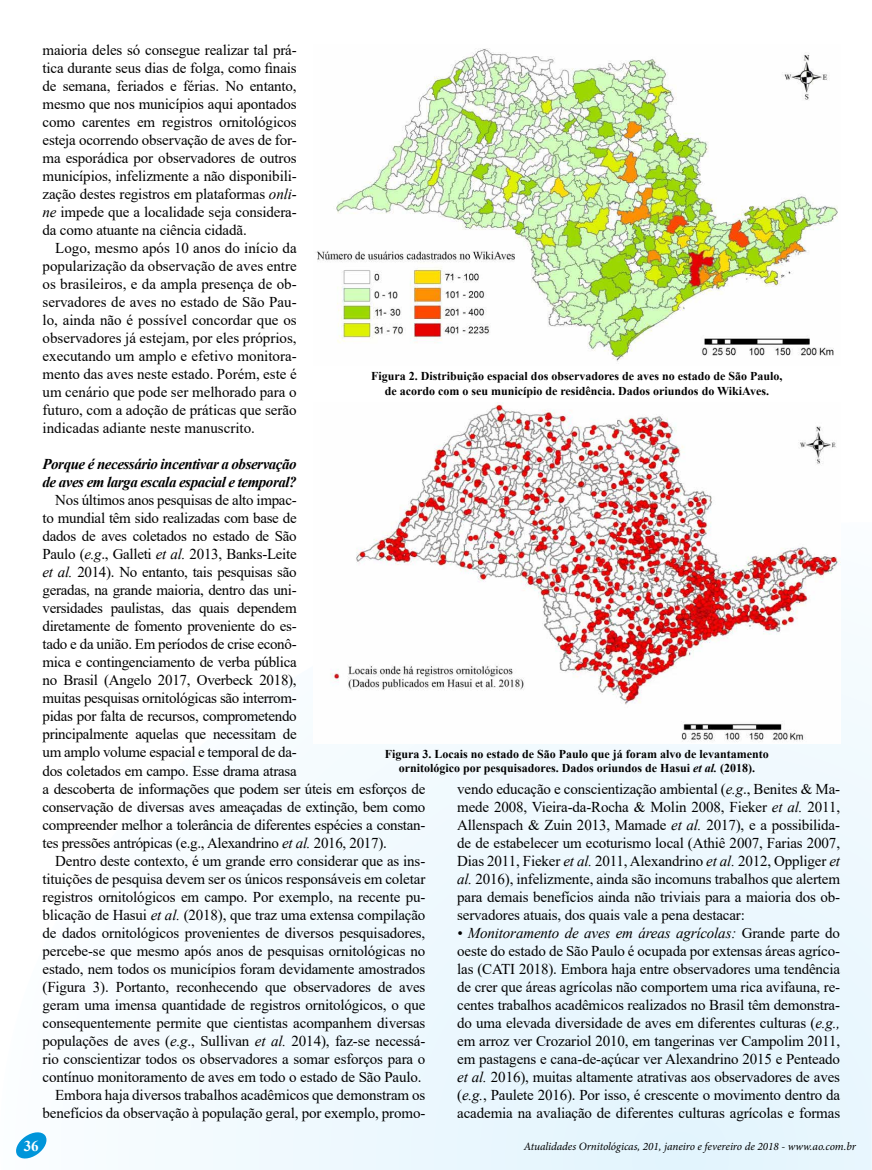
<style>
.page{position:relative;width:872px;height:1170px;background:#fff}
.page>*{position:absolute;margin:0;border:0;box-sizing:border-box;transform-origin:0 0}
.t1{font:15px/18px "Times New Roman";letter-spacing:-.01em;color:#000;text-align:justify}
.t2{font:italic 700 15px/18px "Times New Roman";letter-spacing:-.03em;color:#000}
.t3{font:700 15px "Times New Roman";color:#fff}
.t4{font:700 12px/14.4px "Times New Roman";color:#000;text-align:center}
.t5{font:italic 11.25px "Minion Pro";letter-spacing:-.005em;color:#000}
.s1{font-style:italic}
</style>
<div class="page">
<svg style="left:155px;top:562px;width:716px;height:607px"></svg>
<svg style="left:871px;top:731px;width:1px;height:438px"></svg>
<svg style="left:16px;top:1132px;width:31px;height:27px"></svg>
<img style="left:316px;top:48px;width:522px;height:314px">
<img style="left:314px;top:403px;width:526px;height:340px">
<p class="t1" style="left:43px;top:41px;width:256px">maioria deles só consegue realizar tal prá&shy;tica durante seus dias de folga, como finais de semana, feriados e férias. No entanto, mesmo que nos municípios aqui apontados como carentes em registros ornitológicos esteja ocorrendo observação de aves de for&shy;ma esporádica por observadores de outros municípios, infelizmente a não disponibili&shy;zação destes registros em plataformas <span class="s1">onli&shy;ne</span> impede que a localidade seja considera&shy;da como atuante na ciência cidadã.</p>
<p class="t1" style="left:43px;top:239px;width:256px;text-indent:13px">Logo, mesmo após 10 anos do início da popularização da observação de aves entre os brasileiros, e da ampla presença de ob&shy;servadores de aves no estado de São Pau&shy;lo, ainda não é possível concordar que os observadores já estejam, por eles próprios, executando um amplo e efetivo monitora&shy;mento das aves neste estado. Porém, este é um cenário que pode ser melhorado para o futuro, com a adoção de práticas que serão indicadas adiante neste manuscrito.</p>
<p class="t2" style="left:43px;top:455px;width:256px">Porque é necessário incentivar a observação de aves em larga escala espacial e temporal?</p>
<p class="t1" style="left:43px;top:491px;width:384px;text-align:left;text-indent:13px">Nos últimos anos pesquisas de alto impac-<br>to mundial têm sido realizadas com base de<br>dados de aves coletados no estado de São<br>Paulo (<span class="s1">e.g</span>., Galleti <span class="s1">et al.</span> 2013, Banks-Leite<br><span class="s1">et al.</span> 2014). No entanto, tais pesquisas são<br>geradas, na grande maioria, dentro das uni-<br>versidades paulistas, das quais dependem<br>diretamente de fomento proveniente do es-<br>tado e da união. Em períodos de crise econô-<br>mica e contingenciamento de verba pública<br>no Brasil (Angelo 2017, Overbeck 2018),<br>muitas pesquisas ornitológicas são interrom-<br>pidas por falta de recursos, comprometendo<br>principalmente aquelas que necessitam de<br>um amplo volume espacial e temporal de da-<br>dos coletados em campo. Esse drama atrasa<br>a descoberta de informações que podem ser úteis em esforços de conservação de diversas aves ameaçadas de extinção, bem como compreender melhor a tolerância de diferentes espécies a constan&shy;tes pressões antrópicas (e.g., Alexandrino <span class="s1">et al.</span> 2016, 2017).</p>
<p class="t1" style="left:43px;top:851px;width:384px;text-align:right">Dentro deste contexto, é um grande erro considerar que as ins&shy;tituições de pesquisa devem ser os únicos responsáveis em coletar registros ornitológicos em campo. Por exemplo, na recente pu&shy;blicação de Hasui <span class="s1">et al.</span> (2018), que traz uma extensa compilação de dados ornitológicos provenientes de diversos pesquisadores, percebe-se que mesmo após anos de pesquisas ornitológicas no estado, nem todos os municípios foram devidamente amostrados (Figura 3). Portanto, reconhecendo que observadores de aves geram uma imensa quantidade de registros ornitológicos, o que consequentemente permite que cientistas acompanhem diversas populações de aves (<span class="s1">e.g</span>., Sullivan <span class="s1">et al.</span> 2014), faz-se necessá&shy;rio conscientizar todos os observadores a somar esforços para o contínuo monitoramento de aves em todo o estado de São Paulo.<br>Embora haja diversos trabalhos acadêmicos que demonstram os benefícios da observação à população geral, por exemplo, promo-</p>
<p class="t4" style="left:371px;top:369px;width:413px">Figura 2. Distribuição espacial dos observadores de aves no estado de São Paulo, de acordo com o seu município de residência. Dados oriundos do WikiAves.</p>
<p class="t4" style="left:385px;top:746px;width:385px">Figura 3. Locais no estado de São Paulo que já foram alvo de levantamento ornitológico por pesquisadores. Dados oriundos de Hasui <span class="s1">et al.</span> (2018).</p>
<p class="t1" style="left:457px;top:779px;width:384px">vendo educação e conscientização ambiental (<span class="s1">e.g</span>., Benites &amp; Ma&shy;mede 2008, Vieira-da-Rocha &amp; Molin 2008, Fieker <span class="s1">et al.</span> 2011, Allenspach &amp; Zuin 2013, Mamade <span class="s1">et al.</span> 2017), e a possibilida&shy;de de estabelecer um ecoturismo local (Athiê 2007, Farias 2007, Dias 2011, Fieker <span class="s1">et al.</span> 2011, Alexandrino <span class="s1">et al.</span> 2012, Oppliger <span class="s1">et al.</span> 2016), infelizmente, ainda são incomuns trabalhos que alertem para demais benefícios ainda não triviais para a maioria dos ob&shy;servadores atuais, dos quais vale a pena destacar:</p>
<p class="t1" style="left:457px;top:923px;width:384px"><span class="s1">• Monitoramento de aves em áreas agrícolas:</span> Grande parte do oeste do estado de São Paulo é ocupada por extensas áreas agríco&shy;las (CATI 2018). Embora haja entre observadores uma tendência de crer que áreas agrícolas não comportem uma rica avifauna, re&shy;centes trabalhos acadêmicos realizados no Brasil têm demonstra&shy;do uma elevada diversidade de aves em diferentes culturas (<span class="s1">e.g., </span>em arroz ver Crozariol 2010, em tangerinas ver Campolim 2011, em pastagens e cana-de-açúcar ver Alexandrino 2015 e Penteado <span class="s1">et al.</span> 2016), muitas altamente atrativas aos observadores de aves (<span class="s1">e.g.</span>, Paulete 2016). Por isso, é crescente o movimento dentro da academia na avaliação de diferentes culturas agrícolas e formas</p>
<p class="t3" style="left:24px;top:1134px;width:17px">36</p>
<p class="t5" style="left:524px;top:1138px;width:334px">Atualidades Ornitológicas, 201, janeiro e fevereiro de 2018 - www.ao.com.br</p>
</div>
